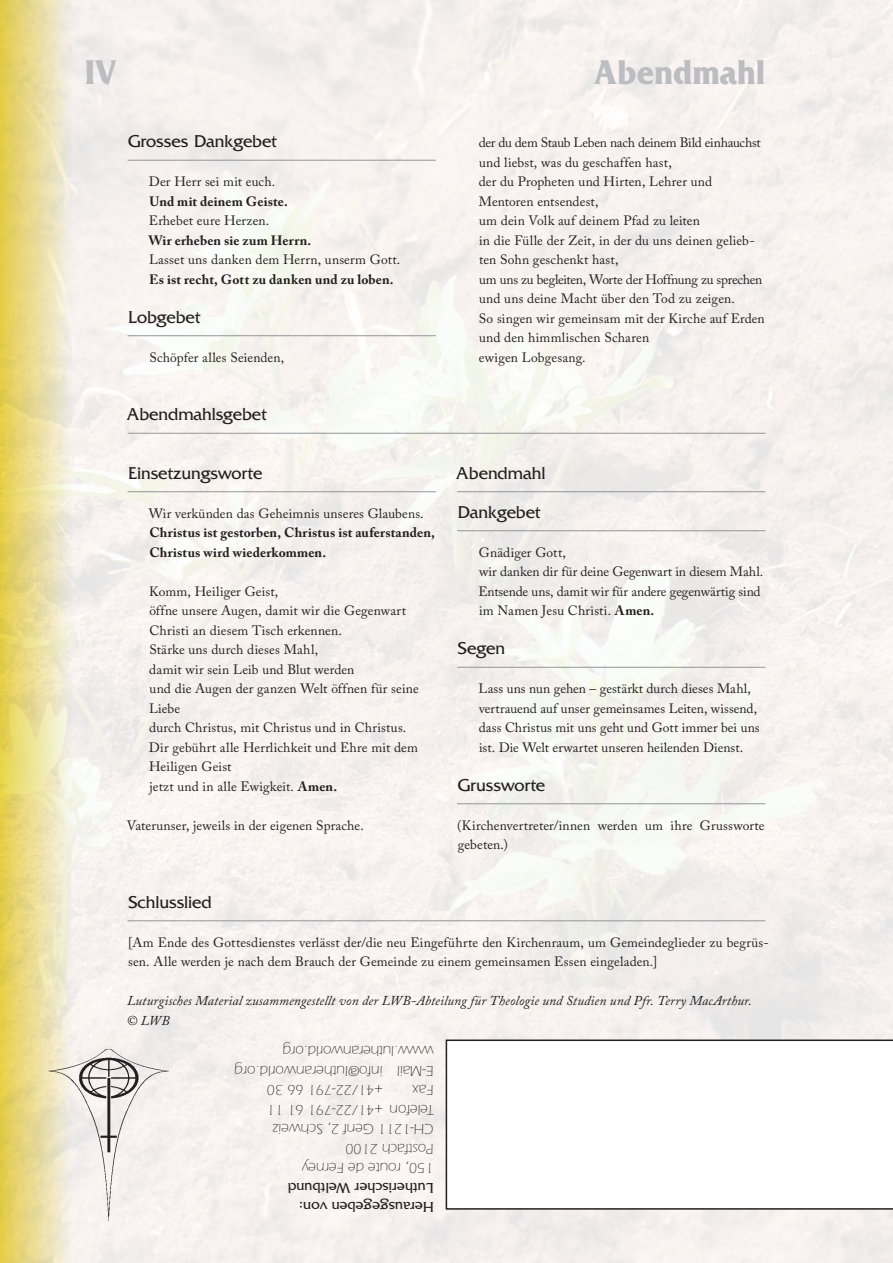
<style>
.page{position:relative;width:893px;height:1263px;background:#fff}
.page>*{position:absolute;margin:0;border:0;box-sizing:border-box;transform-origin:0 0}
.t1{font:700 36px "Friz Quadrata";letter-spacing:.005em;color:#bcbdc0;scale:.9 1}
.t2{font:18px/39px "Friz Quadrata";letter-spacing:-.005em;color:#231f20}
.t3{font:300 15px/19.5px "Itc Eras";color:#231f20}
.t4{font:15px/19.5px "Friz Quadrata";color:#231f20}
.t5{font:13.5px/19.5px "Adobe Caslon Pro";letter-spacing:.005em;color:#231f20}
.t6{font:700 13.5px/19.5px "Adobe Caslon Pro";letter-spacing:.01em;color:#231f20}
.t7{font:italic 13.5px/19.5px "Adobe Caslon Pro";letter-spacing:.01em;color:#231f20}
.s1{font-weight:700}
</style>
<div class="page">
<img style="left:72px;top:0;width:821px;height:1263px">
<div style="left:0;top:0;width:72px;height:1263px;background:linear-gradient(to right,#e4cc48,#f2efe8)"></div>
<hr style="left:128px;top:160px;width:308px;height:1px;background:#939598">
<hr style="left:128px;top:335px;width:308px;height:1px;background:#939598">
<svg style="left:446px;top:1039px;width:447px;height:170px"></svg>
<img style="left:38px;top:1038px;width:141px;height:196px">
<hr style="left:128px;top:491px;width:308px;height:1px;background:#939598">
<hr style="left:457px;top:491px;width:308px;height:1px;background:#939598">
<hr style="left:457px;top:530px;width:308px;height:1px;background:#939598">
<hr style="left:457px;top:667px;width:308px;height:1px;background:#939598">
<hr style="left:457px;top:803px;width:308px;height:1px;background:#939598">
<hr style="left:128px;top:433px;width:637px;height:1px;background:#939598">
<hr style="left:128px;top:920px;width:637px;height:1px;background:#939598">
<h1 class="t1" style="left:85px;top:52px;width:36px">IV</h1>
<h1 class="t1" style="left:594px;top:52px;width:192px">Abendmahl</h1>
<h2 class="t2" style="left:128px;top:122px;width:150px">Grosses Dankgebet</h2>
<p class="t5" style="left:149px;top:172px;width:128px">Der Herr sei mit euch.</p>
<p class="t6" style="left:150px;top:191px;width:140px">Und mit deinem Geiste.</p>
<p class="t5" style="left:149px;top:211px;width:122px">Erhebet eure Herzen.</p>
<p class="t6" style="left:149px;top:230px;width:164px">Wir erheben sie zum Herrn.</p>
<p class="t5" style="left:149px;top:250px;width:253px">Lasset uns danken dem Herrn, unserm Gott.</p>
<p class="t6" style="left:149px;top:269px;width:246px">Es ist recht, Gott zu danken und zu loben.</p>
<h2 class="t2" style="left:128px;top:297px;width:74px">Lobgebet</h2>
<p class="t5" style="left:149px;top:347px;width:136px">Schöpfer alles Seienden,</p>
<h2 class="t2" style="left:126px;top:395px;width:142px">Abendmahlsgebet</h2>
<h2 class="t2" style="left:128px;top:453px;width:136px">Einsetzungsworte</h2>
<p class="t5" style="left:149px;top:503px;width:276px">Wir verkünden das Geheimnis unseres Glaubens.</p>
<p class="t6" style="left:149px;top:523px;width:287px">Christus ist gestorben, Christus ist auferstanden,<br>Christus wird wiederkommen.</p>
<p class="t5" style="left:149px;top:581px;width:271px">Komm, Heiliger Geist,<br>öffne unsere Augen, damit wir die Gegenwart<br>Christi an diesem Tisch erkennen.<br>Stärke uns durch dieses Mahl,<br>damit wir sein Leib und Blut werden<br>und die Augen der ganzen Welt öffnen für seine<br>Liebe<br>durch Christus, mit Christus und in Christus.<br>Dir gebührt alle Herrlichkeit und Ehre mit dem<br>Heiligen Geist<br>jetzt und in alle Ewigkeit. <span class="s1">Amen.</span></p>
<p class="t5" style="left:127px;top:815px;width:238px">Vaterunser, jeweils in der eigenen Sprache.</p>
<p class="t5" style="left:479px;top:133px;width:287px">der du dem Staub Leben nach deinem Bild einhauchst und liebst, was du geschaffen hast,<br>der du Propheten und Hirten, Lehrer und Mentoren entsendest,<br>um dein Volk auf deinem Pfad zu leiten<br>in die Fülle der Zeit, in der du uns deinen gelieb&shy;ten Sohn geschenkt hast,<br>um uns zu begleiten, Worte der Hoffnung zu sprechen und uns deine Macht über den Tod zu zeigen.<br>So singen wir gemeinsam mit der Kirche auf Erden und den himmlischen Scharen<br>ewigen Lobgesang.</p>
<h2 class="t2" style="left:456px;top:453px;width:91px">Abendmahl<br>Dankgebet</h2>
<p class="t5" style="left:478px;top:542px;width:286px">Gnädiger Gott,<br>wir danken dir für deine Gegenwart in diesem Mahl.<br>Entsende uns, damit wir für andere gegenwärtig sind im Namen Jesu Christi. <span class="s1">Amen.</span></p>
<h2 class="t2" style="left:458px;top:629px;width:49px">Segen</h2>
<p class="t5" style="left:479px;top:679px;width:283px">Lass uns nun gehen – gestärkt durch dieses Mahl, vertrauend auf unser gemeinsames Leiten, wissend, dass Christus mit uns geht und Gott immer bei uns ist. Die Welt erwartet unseren heilenden Dienst.</p>
<h2 class="t2" style="left:458px;top:765px;width:89px">Grussworte</h2>
<p class="t5" style="left:457px;top:815px;width:309px">(Kirchenvertreter/innen werden um ihre Grussworte gebeten.)</p>
<h2 class="t2" style="left:128px;top:882px;width:85px">Schlusslied</h2>
<p class="t5" style="left:128px;top:932px;width:642px">[Am Ende des Gottesdienstes verlässt der/die neu Eingeführte den Kirchenraum, um Gemeindeglieder zu begrüs&shy;sen. Alle werden je nach dem Brauch der Gemeinde zu einem gemeinsamen Essen eingeladen.]</p>
<p class="t7" style="left:127px;top:991px;width:626px">Luturgisches Material zusammengestellt von der LWB-Abteilung für Theologie und Studien und Pfr. Terry MacArthur. © LWB</p>
<p class="t3" style="left:434px;top:1080px;width:153px;rotate:-180deg">E-Mail www.lutheranworld.org</p>
<p class="t3" style="left:383px;top:1080px;width:150px;rotate:-180deg">info@lutheranworld.org</p>
<p class="t3" style="left:383px;top:1100px;width:117px;rotate:-180deg">+41/22-791 66 30</p>
<p class="t3" style="left:434px;top:1100px;width:22px;rotate:-180deg">Fax</p>
<p class="t3" style="left:383px;top:1119px;width:117px;rotate:-180deg">+41/22-791 61 11</p>
<p class="t3" style="left:434px;top:1119px;width:45px;rotate:-180deg">Telefon</p>
<p class="t3" style="left:434px;top:1139px;width:162px;rotate:-180deg">CH-1211 Genf 2, Schweiz</p>
<p class="t3" style="left:434px;top:1158px;width:90px;rotate:-180deg">Postfach 2100</p>
<p class="t3" style="left:434px;top:1178px;width:133px;rotate:-180deg">150, route de Ferney</p>
<p class="t4" style="left:434px;top:1217px;width:148px;rotate:-180deg">Herausgegeben von:<br>Lutherischer Weltbund</p>
</div>
